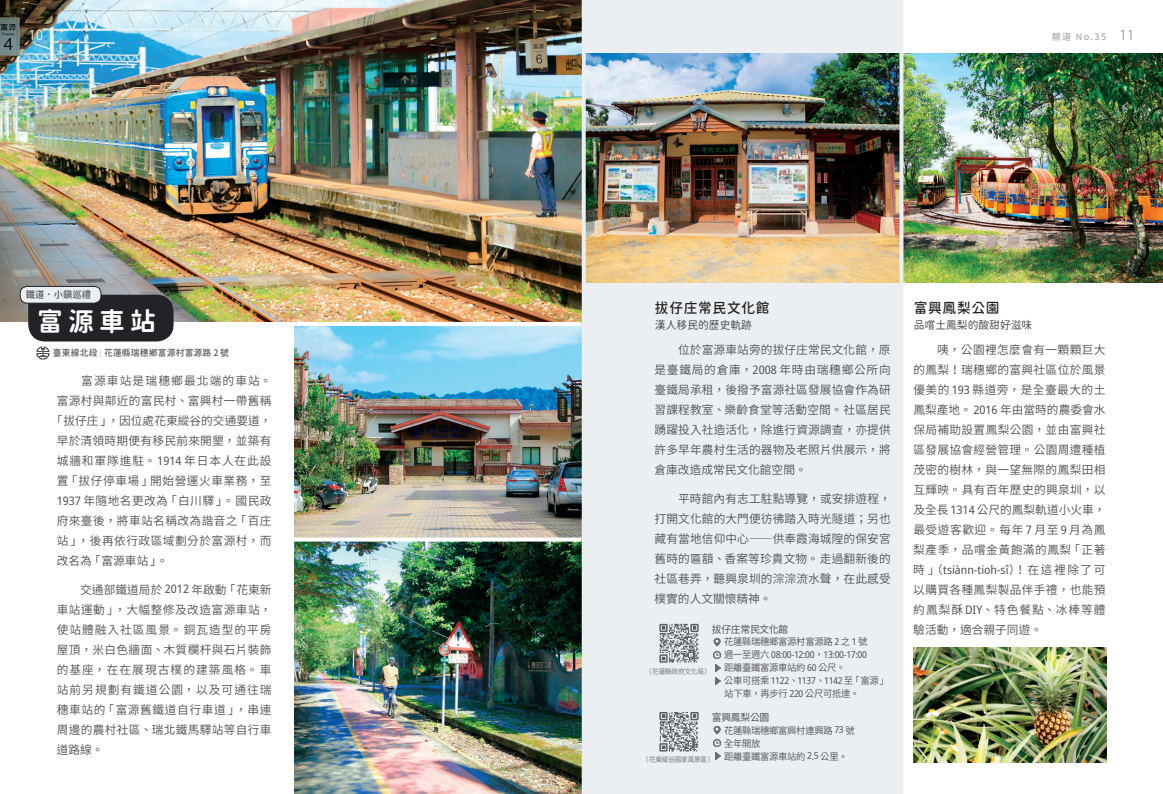
<style>
.page{position:relative;width:1163px;height:794px;background:#fff}
.page>*{position:absolute;margin:0;border:0;box-sizing:border-box;transform-origin:0 0}
.t1{font:26px "Gen Sen Rounded TW B";color:#fff}
.t2{font:14px "Gen Sen Rounded TW M";letter-spacing:.05em;color:#231f20}
.t3{font:300 14px "URWDIN";color:#fff}
.t4{font:11.7px/20px "Source Han Sans TC";letter-spacing:.025em;color:#505052;text-align:justify}
.t5{font:semi-condensed 11.7px "Noto Sans";color:#505052}
.t6{font:11.7px "Source Han Sans TC";color:#505052}
.t7{font:11.7px "Source Han Sans TC";letter-spacing:.08em;color:#505052}
.t8{font:11.7px "Source Han Sans TC";letter-spacing:.045em;color:#505052}
.t9{font:11.7px "Source Han Sans TC";letter-spacing:.095em;color:#505052}
.t10{font:11px "Gen Sen Rounded TW R";color:#505052}
.t11{font:10px "Source Han Sans TC";letter-spacing:-.03em;color:#505052}
.t12{font:9.5px/13px "Source Han Sans TC";letter-spacing:-.03em;color:#505052}
.t13{font:semi-condensed 9.5px "Noto Sans";letter-spacing:-.03em;color:#505052}
.t14{font:9.5px "Gen Sen Rounded TW M";color:#505052}
.t15{font:9px "Gen Sen Rounded TW M";letter-spacing:.015em;color:#57585a}
.t16{font:9px "Gen Sen Rounded TW M";color:#a8a9ad}
.t17{font:7px "Source Han Sans TC";letter-spacing:-.03em;color:#6c6d70;scale:.95 1}
.s1{font-family:"URWDIN";font-weight:300;font-size:14px;color:#8a8c8f}
.s2{font-family:"Noto Sans";font-stretch:semi-condensed}
.s3{font-family:"Source Han Sans TC";font-stretch:normal}
</style>
<div class="page">
<div style="left:0;top:0;width:1162px;height:794px;background:#ebeff2"></div>
<div style="left:0;top:326px;width:294px;height:468px;background:#fff"></div>
<div style="left:901px;top:0;width:261px;height:794px;background:#fff"></div>
<img style="left:585px;top:54px;width:577px;height:228px">
<img style="left:913px;top:647px;width:192px;height:116px">
<img style="left:294px;top:326px;width:287px;height:468px">
<img style="left:0;top:0;width:581px;height:322px">
<img style="left:659px;top:623px;width:40px;height:40px">
<svg style="left:713px;top:638px;width:9px;height:47px"></svg>
<img style="left:659px;top:712px;width:40px;height:40px">
<svg style="left:713px;top:726px;width:9px;height:34px"></svg>
<svg style="left:290px;top:537px;width:291px;height:4px"></svg>
<hr style="left:0;top:322px;width:581px;height:4px;background:#fff">
<div style="left:20px;top:286px;width:81px;height:17px;background:#ebeff2;border-radius:7px"></div>
<div style="left:20px;top:286px;width:81px;height:18px;border:1px solid #212327;border-radius:7px"></div>
<svg style="left:28px;top:295px;width:145px;height:64px"></svg>
<svg style="left:581px;top:0;width:1px;height:794px"></svg>
<hr style="left:899px;top:0;width:4px;height:794px;background:#ebeff2">
<p class="t3" style="left:28px;top:26px;width:17px">10</p>
<p class="t16" style="left:1051px;top:31px;width:84px">靚道 No.35 <span class="s1">11</span></p>
<p class="t14" style="left:26px;top:289px;width:67px">鐵道．小鎮巡禮</p>
<h1 class="t1" style="left:37px;top:307px;width:120px">富源車站</h1>
<p class="t15" style="left:53px;top:348px;width:177px">臺東線北段｜花蓮縣瑞穗鄉富源村富源路 2 號</p>
<p class="t9" style="left:57px;top:374px;width:216px">　　富源車站是瑞穗鄉最北端的車站。</p>
<p class="t4" style="left:57px;top:391px;width:216px">富源村與鄰近的富民村、富興村一帶舊稱</p>
<p class="t6" style="left:51px;top:414px;width:222px">「拔仔庄」，因位處花東縱谷的交通要道，</p>
<p class="t4" style="left:57px;top:431px;width:216px">早於清領時期便有移民前來開墾，並築有</p>
<p class="t7" style="left:57px;top:454px;width:216px">城牆和軍隊進駐。<span class="s2">1914</span> 年日本人在此設</p>
<p class="t8" style="left:57px;top:474px;width:216px">置「拔仔停車場」開始營運火車業務，至</p>
<p class="t4" style="left:57px;top:491px;width:216px"><span class="s2">1937</span> 年隨地名更改為「白川驛」。國民政</p>
<p class="t4" style="left:57px;top:511px;width:216px">府來臺後，將車站名稱改為諧音之「百庄</p>
<p class="t4" style="left:57px;top:531px;width:216px">站」，後再依行政區域劃分於富源村，而</p>
<p class="t4" style="left:57px;top:551px;width:113px">改名為「富源車站」。</p>
<p class="t4" style="left:57px;top:579px;width:216px">　　交通部鐵道局於 <span class="s2">2012</span> 年啟動「花東新車站運動」，大幅整修及改造富源車站，使站體融入社區風景。銅瓦造型的平房屋頂，米白色牆面、木質欄杆與石片裝飾的基座，在在展現古樸的建築風格。車站前另規劃有鐵道公園，以及可通往瑞穗車站的「富源舊鐵道自行車道」，串連周邊的農村社區、瑞北鐵馬驛站等自行車道路線。</p>
<p class="t2" style="left:655px;top:300px;width:116px">拔仔庄常民文化館</p>
<p class="t10" style="left:655px;top:319px;width:99px">漢人移民的歷史軌跡</p>
<p class="t4" style="left:654px;top:340px;width:238px">　　位於富源車站旁的拔仔庄常民文化館，原是臺鐵局的倉庫，<span class="s2">2008</span> 年時由瑞穗鄉公所向臺鐵局承租，後撥予富源社區發展協會作為研習課程教室、樂齡食堂等活動空間。社區居民踴躍投入社造活化，除進行資源調查，亦提供許多早年農村生活的器物及老照片供展示，將倉庫改造成常民文化館空間。</p>
<p class="t4" style="left:654px;top:489px;width:238px">　　平時館內有志工駐點導覽，或安排遊程，打開文化館的大門便彷彿踏入時光隧道；另也藏有當地信仰中心⸺供奉霞海城隍的保安宮舊時的匾額、香案等珍貴文物。走過翻新後的社區巷弄，聽興泉圳的淙淙流水聲，在此感受樸實的人文關懷精神。</p>
<p class="t11" style="left:711px;top:623px;width:78px">拔仔庄常民文化館</p>
<p class="t12" style="left:724px;top:635px;width:145px">花蓮縣瑞穗鄉富源村富源路 <span class="s2">2</span> 之 <span class="s2">1</span> 號</p>
<p class="t13" style="left:724px;top:648px;width:144px"><span class="s3">週一至週六</span> 08:00-12:00<span class="s3">，</span>13:00-17:00</p>
<p class="t12" style="left:724px;top:661px;width:166px">距離臺鐵富源車站約 <span class="s2">60</span> 公尺。<br>公車可搭乘 <span class="s2">1122</span>、<span class="s2">1137</span>、<span class="s2">1142</span> 至「富源」站下車，再步行 <span class="s2">220</span> 公尺可抵達。</p>
<p class="t17" style="left:645px;top:667px;width:71px">（花蓮縣政府文化局）</p>
<p class="t11" style="left:711px;top:712px;width:59px">富興鳳梨公園</p>
<p class="t12" style="left:724px;top:724px;width:132px">花蓮縣瑞穗鄉富興村連興路 <span class="s2">73</span> 號全年開放<br>距離臺鐵富源車站約 <span class="s2">2.5</span> 公里。</p>
<p class="t17" style="left:641px;top:755px;width:78px">（花東縱谷國家風景區）</p>
<p class="t2" style="left:913px;top:300px;width:87px">富興鳳梨公園</p>
<p class="t10" style="left:913px;top:319px;width:120px">品嚐土鳳梨的酸甜好滋味</p>
<p class="t4" style="left:913px;top:340px;width:194px">　　咦，公園裡怎麼會有一顆顆巨大的鳳梨！瑞穗鄉的富興社區位於風景優美的 <span class="s2">193</span> 縣道旁，是全臺最大的土鳳梨產地。<span class="s2">2016</span> 年由當時的農委會水保局補助設置鳳梨公園，並由富興社區發展協會經營管理。公園周遭種植茂密的樹林，與一望無際的鳳梨田相互輝映。具有百年歷史的興泉圳，以及全長 <span class="s2">1314</span> 公尺的鳳梨軌道小火車，最受遊客歡迎。每年 <span class="s2">7</span> 月至 <span class="s2">9</span> 月為鳳梨產季，品嚐金黃飽滿的鳳梨「正著</p>
<p class="t5" style="left:913px;top:562px;width:194px"><span class="s3">時」（</span>tsiànn-tioh-sî<span class="s3">）！在這裡除了可</span></p>
<p class="t4" style="left:913px;top:580px;width:194px">以購買各種鳳梨製品伴手禮，也能預約鳳梨酥<span class="s2">DIY</span>、特色餐點、冰棒等體驗活動，適合親子同遊。</p>
</div>
